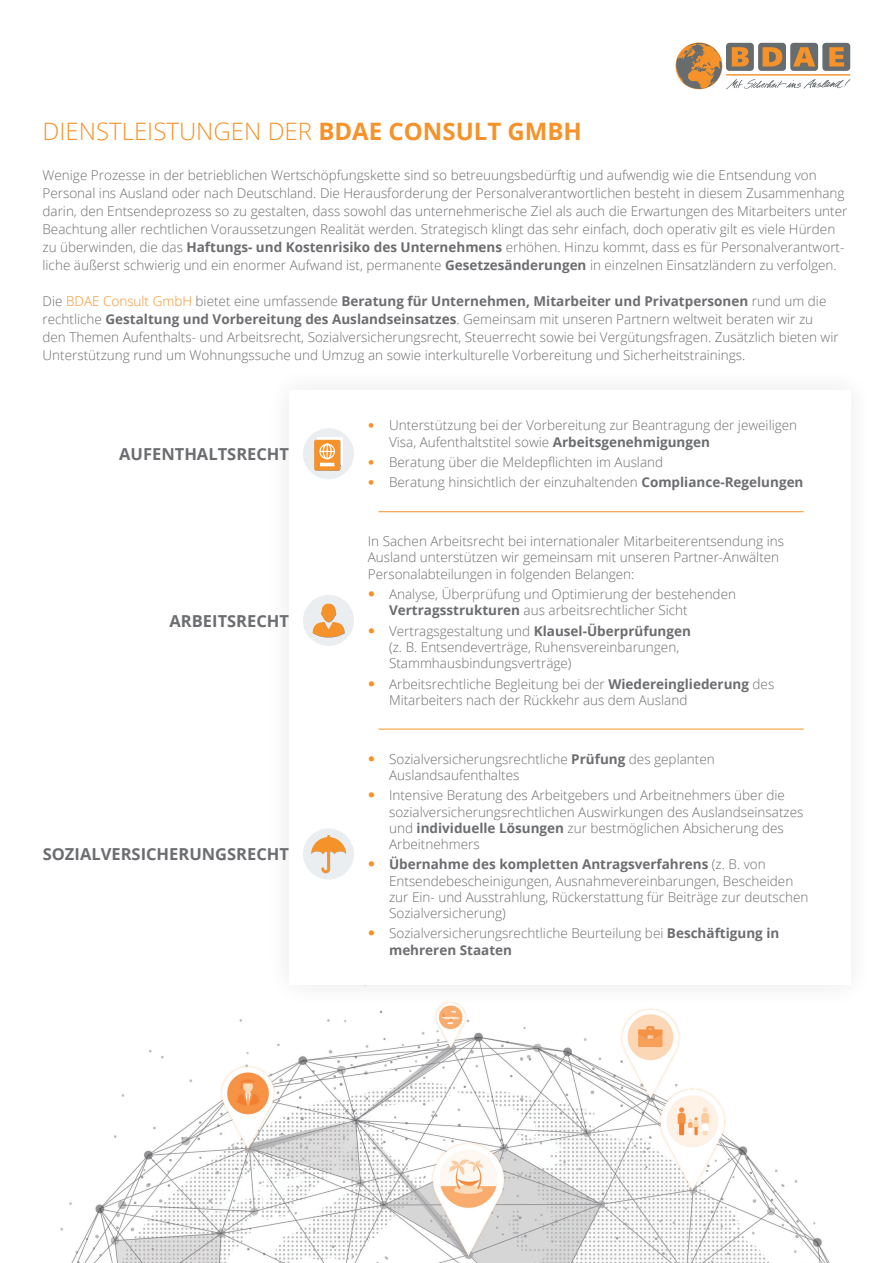
<style>
.page{position:relative;width:893px;height:1263px;background:#fff}
.page>*{position:absolute;margin:0;border:0;box-sizing:border-box;transform-origin:0 0}
.t1{font:300 24px "Open Sans";color:#f6922a}
.t2{font:700 16.5px "Open Sans";color:#6c6d70}
.t3{font:300 13.5px/16.2px "Open Sans";color:#6c6d70}
.s1{font-weight:700}
.s2{color:#f6922a}
.s3{font-family:"Frutiger";color:#f6922a}
.s4{font-family:"Frutiger";font-size:15px;color:#f6922a}
</style>
<div class="page">
<img style="left:60px;top:1009px;width:770px;height:254px">
<hr style="left:378px;top:511px;width:426px;height:1px;background:#f6922a">
<hr style="left:378px;top:729px;width:426px;height:1px;background:#f6922a">
<div style="left:303px;top:428px;width:51px;height:51px;background:#ebeef0;border-radius:50%"></div>
<div style="left:314px;top:440px;width:26px;height:30px;background:#e8a055;border-radius:2px"></div>
<svg style="left:315px;top:437px;width:28px;height:34px"></svg>
<hr style="left:320px;top:463px;width:14px;height:3px;background:#fff">
<div style="left:303px;top:595px;width:51px;height:51px;background:#ebeef0;border-radius:50%"></div>
<svg style="left:313px;top:604px;width:32px;height:34px"></svg>
<div style="left:303px;top:828px;width:51px;height:51px;background:#ebeef0;border-radius:50%"></div>
<svg style="left:311px;top:835px;width:35px;height:38px"></svg>
<svg style="left:676px;top:43px;width:174px;height:46px"></svg>
<p class="t1" style="left:43px;top:115px;width:541px">DIENSTLEISTUNGEN DER <span class="s1">BDAE CONSULT GMBH</span></p>
<p class="t3" style="left:43px;top:166px;width:806px;line-height:18px">Wenige Prozesse in der betrieblichen Wertschöpfungskette sind so betreuungsbedürftig und aufwendig wie die Entsendung von Personal ins Ausland oder nach Deutschland. Die Herausforderung der Personalverantwortlichen besteht in diesem Zusammenhang darin, den Entsendeprozess so zu gestalten, dass sowohl das unternehmerische Ziel als auch die Erwartungen des Mitarbeiters unter Beachtung aller rechtlichen Voraussetzungen Realität werden. Strategisch klingt das sehr einfach, doch operativ gilt es viele Hürden zu überwinden, die das <span class="s1">Haftungs- und Kostenrisiko des Unternehmens</span> erhöhen. Hinzu kommt, dass es für Personalverantwort&shy;liche äußerst schwierig und ein enormer Aufwand ist, permanente <span class="s1">Gesetzesänderungen</span> in einzelnen Einsatzländern zu verfolgen.</p>
<p class="t3" style="left:43px;top:292px;width:798px;line-height:18px">Die <span class="s2">BDAE Consult GmbH</span> bietet eine umfassende <span class="s1">Beratung für Unternehmen, Mitarbeiter und Privatpersonen</span> rund um die rechtliche <span class="s1">Gestaltung und Vorbereitung des Auslandseinsatzes</span>. Gemeinsam mit unseren Partnern weltweit beraten wir zu den Themen Aufenthalts- und Arbeitsrecht, Sozialversicherungsrecht, Steuerrecht sowie bei Vergütungsfragen. Zusätzlich bieten wir Unterstützung rund um Wohnungssuche und Umzug an sowie interkulturelle Vorbereitung und Sicherheitstrainings.</p>
<p class="t2" style="left:119px;top:442px;width:171px">AUFENTHALTSRECHT</p>
<p class="t2" style="left:170px;top:609px;width:121px">ARBEITSRECHT</p>
<p class="t2" style="left:43px;top:843px;width:248px">SOZIALVERSICHERUNGSRECHT</p>
<p class="t3" style="left:389px;top:417px;width:410px;text-indent:-21px"><span class="s3">•</span> Unterstützung bei der Vorbereitung zur Beantragung der jeweiligen<br>Visa, Aufenthaltstitel sowie <span class="s1">Arbeitsgenehmigungen</span></p>
<p class="t3" style="left:368px;top:454px;width:297px"><span class="s3">•</span> Beratung über die Meldepflichten im Ausland</p>
<p class="t3" style="left:368px;top:474px;width:437px"><span class="s3">•</span> Beratung hinsichtlich der einzuhaltenden <span class="s1">Compliance-Regelungen</span></p>
<p class="t3" style="left:368px;top:533px;width:418px">In Sachen Arbeitsrecht bei internationaler Mitarbeiterentsendung ins<br>Ausland unterstützen wir gemeinsam mit unseren Partner-Anwälten<br>Personalabteilungen in folgenden Belangen:</p>
<p class="t3" style="left:389px;top:586px;width:348px;text-indent:-21px"><span class="s4">•</span> Analyse, Überprüfung und Optimierung der bestehenden<br><span class="s1">Vertragsstrukturen</span> aus arbeitsrechtlicher Sicht</p>
<p class="t3" style="left:389px;top:622px;width:303px;text-indent:-21px"><span class="s4">•</span> Vertragsgestaltung und <span class="s1">Klausel-Überprüfungen </span>(z. B. Entsendeverträge, Ruhensvereinbarungen,<br>Stammhausbindungsverträge)</p>
<p class="t3" style="left:389px;top:675px;width:387px;text-indent:-21px"><span class="s4">•</span> Arbeitsrechtliche Begleitung bei der <span class="s1">Wiedereingliederung</span> des<br>Mitarbeiters nach der Rückkehr aus dem Ausland</p>
<p class="t3" style="left:389px;top:750px;width:327px;text-indent:-21px"><span class="s4">•</span> Sozialversicherungsrechtliche <span class="s1">Prüfung</span> des geplanten<br>Auslandsaufenthaltes</p>
<p class="t3" style="left:389px;top:787px;width:416px;text-indent:-21px"><span class="s4">•</span> Intensive Beratung des Arbeitgebers und Arbeitnehmers über die sozialversicherungsrechtlichen Auswirkungen des Auslandseinsatzes und <span class="s1">individuelle Lösungen</span> zur bestmöglichen Absicherung des Arbeitnehmers</p>
<p class="t3" style="left:389px;top:856px;width:421px;text-indent:-21px"><span class="s4">•</span> <span class="s1">Übernahme des kompletten Antragsverfahrens</span> (z. B. von Entsendebescheinigungen, Ausnahmevereinbarungen, Bescheiden zur Ein- und Ausstrahlung, Rückerstattung für Beiträge zur deutschen Sozialversicherung)</p>
<p class="t3" style="left:389px;top:925px;width:392px;text-indent:-21px"><span class="s4">•</span> Sozialversicherungsrechtliche Beurteilung bei <span class="s1">Beschäftigung in mehreren Staaten</span></p>
</div>
